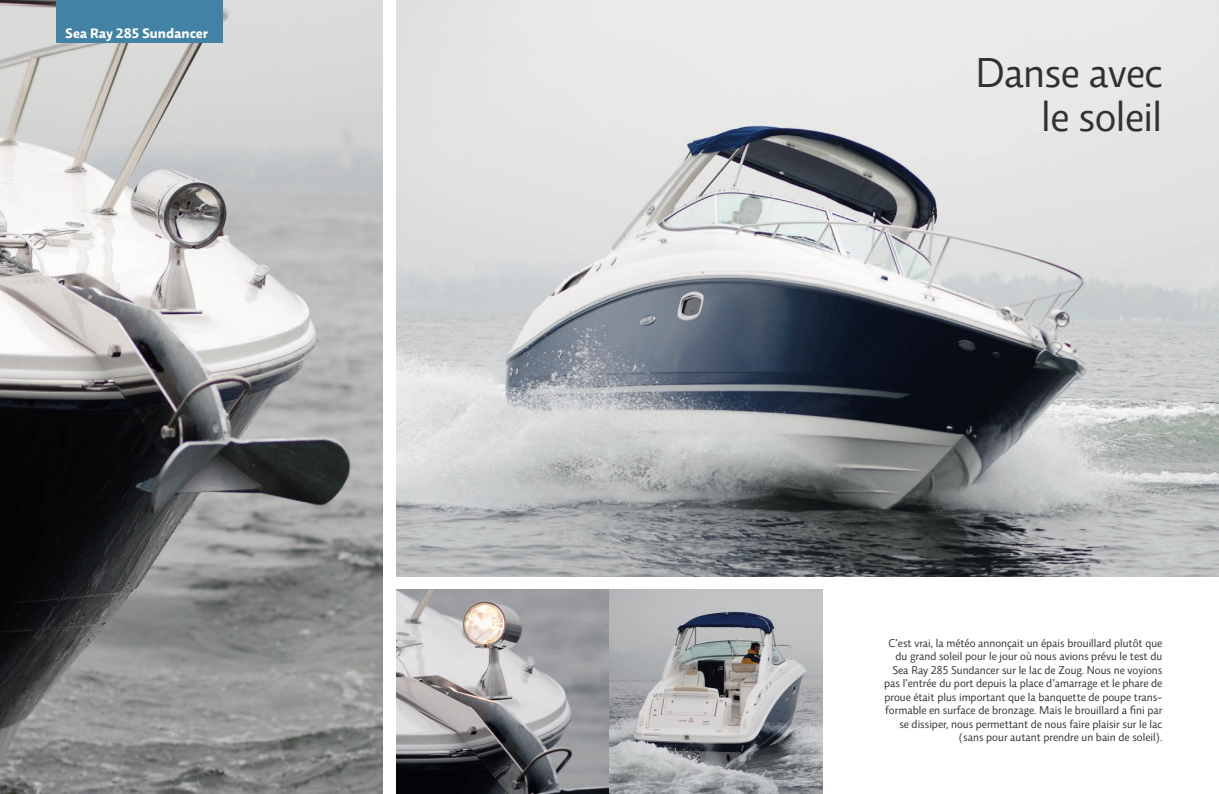
<style>
.page{position:relative;width:1219px;height:794px;background:#fff}
.page>*{position:absolute;margin:0;border:0;box-sizing:border-box;transform-origin:0 0}
.t1{font:42.5px/44px "Relato Sans OT";letter-spacing:-.01em;color:#313131;text-align:right}
.t2{font:700 14px "Relato Sans OT";color:#fff}
.t3{font:11.5px/13.5px "Relato Sans OT";color:#313131;text-align:right}
</style>
<div class="page">
<img style="left:397px;top:0;width:822px;height:576px">
<img style="left:0;top:0;width:383px;height:794px">
<img style="left:397px;top:589px;width:212px;height:205px">
<svg style="left:609px;top:589px;width:213px;height:205px;background:#a2a4a6"></svg>
<div style="left:57px;top:0;width:166px;height:43px;background:#4283a5"></div>
<p class="t2" style="left:65px;top:24px;width:144px">Sea Ray 285 Sundancer</p>
<h1 class="t1" style="left:976px;top:50px;width:188px">Danse avec le soleil</h1>
<p class="t3" style="left:884px;top:636px;width:280px">C’est vrai, la météo annonçait un épais brouillard plutôt que du grand soleil pour le jour où nous avions prévu le test du Sea Ray 285 Sundancer sur le lac de Zoug. Nous ne voyions pas l’entrée du port depuis la place d’amarrage et le phare de proue était plus important que la banquette de poupe trans&shy;formable en surface de bronzage. Mais le brouillard a fini par se dissiper, nous permettant de nous faire plaisir sur le lac (sans pour autant prendre un bain de soleil).</p>
</div>
